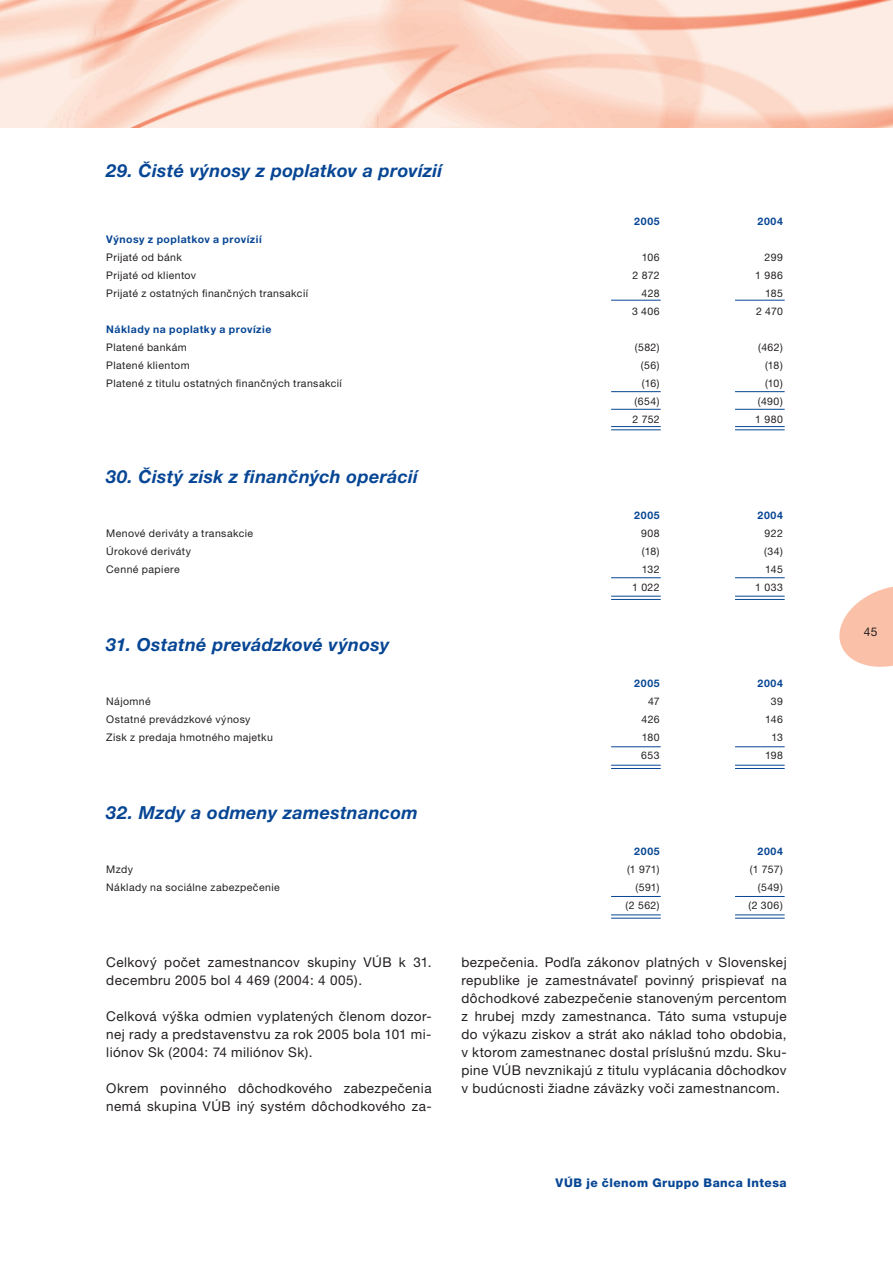
<style>
.page{position:relative;width:893px;height:1263px;background:#fff}
.page>*{position:absolute;margin:0;border:0;box-sizing:border-box;transform-origin:0 0}
.t1{font:italic 700 18px "Helvetica Neue CE";letter-spacing:.02em;color:#074694}
.t2{font:13.5px/18px "Helvetica Neue CE";letter-spacing:.03em;color:#231f20}
.t3{font:800 12px "Helvetica Neue CE";letter-spacing:.04em;color:#074694}
.t4{font:12px "Helvetica Neue CE";color:#231f20}
.t5{font:10.5px "Helvetica Neue CE";letter-spacing:.04em;color:#231f20}
.t6{font:700 10.5px "Helvetica Neue CE";letter-spacing:.05em;color:#074694}
</style>
<div class="page">
<svg style="left:839px;top:586px;width:54px;height:81px"></svg>
<img style="left:0;top:0;width:893px;height:128px">
<hr style="left:735px;top:300px;width:50px;height:1px;background:#074694">
<hr style="left:611px;top:300px;width:50px;height:1px;background:#074694">
<hr style="left:735px;top:426px;width:50px;height:1px;background:#074694">
<hr style="left:735px;top:429px;width:50px;height:1px;background:#074694">
<hr style="left:611px;top:426px;width:50px;height:1px;background:#074694">
<hr style="left:611px;top:429px;width:50px;height:1px;background:#074694">
<hr style="left:735px;top:596px;width:50px;height:1px;background:#074694">
<hr style="left:735px;top:599px;width:50px;height:1px;background:#074694">
<hr style="left:611px;top:596px;width:50px;height:1px;background:#074694">
<hr style="left:611px;top:599px;width:50px;height:1px;background:#074694">
<hr style="left:735px;top:577px;width:50px;height:1px;background:#074694">
<hr style="left:611px;top:577px;width:50px;height:1px;background:#074694">
<hr style="left:735px;top:765px;width:50px;height:1px;background:#074694">
<hr style="left:735px;top:768px;width:50px;height:1px;background:#074694">
<hr style="left:611px;top:765px;width:50px;height:1px;background:#074694">
<hr style="left:611px;top:768px;width:50px;height:1px;background:#074694">
<hr style="left:735px;top:746px;width:50px;height:1px;background:#074694">
<hr style="left:611px;top:746px;width:50px;height:1px;background:#074694">
<hr style="left:735px;top:409px;width:50px;height:1px;background:#074694">
<hr style="left:611px;top:409px;width:50px;height:1px;background:#074694">
<hr style="left:735px;top:391px;width:50px;height:1px;background:#074694">
<hr style="left:611px;top:391px;width:50px;height:1px;background:#074694">
<hr style="left:735px;top:914px;width:50px;height:1px;background:#074694">
<hr style="left:735px;top:918px;width:50px;height:1px;background:#074694">
<hr style="left:611px;top:914px;width:50px;height:1px;background:#074694">
<hr style="left:611px;top:918px;width:50px;height:1px;background:#074694">
<hr style="left:735px;top:896px;width:50px;height:1px;background:#074694">
<hr style="left:611px;top:896px;width:50px;height:1px;background:#074694">
<h1 class="t1" style="left:106px;top:164px;width:337px">29. Čisté výnosy z poplatkov a provízií</h1>
<p class="t6" style="left:634px;top:217px;width:27px">2005</p>
<p class="t6" style="left:757px;top:217px;width:27px">2004</p>
<p class="t6" style="left:106px;top:235px;width:157px">Výnosy z poplatkov a provízií</p>
<p class="t5" style="left:106px;top:254px;width:77px">Prijaté od bánk</p>
<p class="t5" style="left:642px;top:254px;width:19px">106</p>
<p class="t5" style="left:764px;top:254px;width:20px">299</p>
<p class="t5" style="left:106px;top:272px;width:91px">Prijaté od klientov</p>
<p class="t5" style="left:633px;top:272px;width:29px">2 872</p>
<p class="t5" style="left:755px;top:272px;width:29px">1 986</p>
<p class="t5" style="left:106px;top:290px;width:203px">Prijaté z ostatných finančných transakcií</p>
<p class="t5" style="left:642px;top:290px;width:19px">428</p>
<p class="t5" style="left:765px;top:290px;width:19px">185</p>
<p class="t5" style="left:632px;top:308px;width:29px">3 406</p>
<p class="t5" style="left:756px;top:308px;width:28px">2 470</p>
<p class="t6" style="left:106px;top:325px;width:167px">Náklady na poplatky a provízie</p>
<p class="t5" style="left:106px;top:344px;width:82px">Platené bankám</p>
<p class="t5" style="left:635px;top:344px;width:26px">(582)</p>
<p class="t5" style="left:758px;top:344px;width:26px">(462)</p>
<p class="t5" style="left:106px;top:362px;width:85px">Platené klientom</p>
<p class="t5" style="left:641px;top:362px;width:20px">(56)</p>
<p class="t5" style="left:765px;top:362px;width:19px">(18)</p>
<p class="t5" style="left:106px;top:380px;width:237px">Platené z titulu ostatných finančných transakcií</p>
<p class="t5" style="left:642px;top:380px;width:19px">(16)</p>
<p class="t5" style="left:765px;top:380px;width:19px">(10)</p>
<p class="t5" style="left:635px;top:398px;width:27px">(654)</p>
<p class="t5" style="left:758px;top:398px;width:26px">(490)</p>
<p class="t5" style="left:633px;top:416px;width:29px">2 752</p>
<p class="t5" style="left:755px;top:416px;width:29px">1 980</p>
<h1 class="t1" style="left:106px;top:470px;width:313px">30. Čistý zisk z finančných operácií</h1>
<p class="t6" style="left:634px;top:511px;width:27px">2005</p>
<p class="t6" style="left:757px;top:511px;width:27px">2004</p>
<p class="t5" style="left:106px;top:530px;width:148px">Menové deriváty a transakcie</p>
<p class="t5" style="left:641px;top:530px;width:20px">908</p>
<p class="t5" style="left:765px;top:530px;width:20px">922</p>
<p class="t5" style="left:106px;top:548px;width:86px">Úrokové deriváty</p>
<p class="t5" style="left:642px;top:548px;width:19px">(18)</p>
<p class="t5" style="left:764px;top:548px;width:20px">(34)</p>
<p class="t5" style="left:106px;top:566px;width:75px">Cenné papiere</p>
<p class="t5" style="left:642px;top:566px;width:19px">132</p>
<p class="t5" style="left:765px;top:566px;width:19px">145</p>
<p class="t5" style="left:632px;top:584px;width:29px">1 022</p>
<p class="t5" style="left:755px;top:584px;width:29px">1 033</p>
<h1 class="t1" style="left:106px;top:638px;width:285px">31. Ostatné prevádzkové výnosy</h1>
<p class="t6" style="left:634px;top:679px;width:27px">2005</p>
<p class="t6" style="left:757px;top:679px;width:27px">2004</p>
<p class="t5" style="left:106px;top:698px;width:46px">Nájomné</p>
<p class="t5" style="left:648px;top:698px;width:13px">47</p>
<p class="t5" style="left:771px;top:698px;width:14px">39</p>
<p class="t5" style="left:106px;top:716px;width:146px">Ostatné prevádzkové výnosy</p>
<p class="t5" style="left:642px;top:716px;width:20px">426</p>
<p class="t5" style="left:765px;top:716px;width:19px">146</p>
<p class="t5" style="left:106px;top:734px;width:168px">Zisk z predaja hmotného majetku</p>
<p class="t5" style="left:642px;top:734px;width:19px">180</p>
<p class="t5" style="left:771px;top:734px;width:13px">13</p>
<p class="t5" style="left:641px;top:752px;width:20px">653</p>
<p class="t5" style="left:765px;top:752px;width:19px">198</p>
<h1 class="t1" style="left:106px;top:806px;width:313px">32. Mzdy a odmeny zamestnancom</h1>
<p class="t6" style="left:634px;top:847px;width:27px">2005</p>
<p class="t6" style="left:757px;top:847px;width:27px">2004</p>
<p class="t5" style="left:106px;top:866px;width:28px">Mzdy</p>
<p class="t5" style="left:627px;top:866px;width:34px">(1 971)</p>
<p class="t5" style="left:750px;top:866px;width:35px">(1 757)</p>
<p class="t5" style="left:106px;top:884px;width:175px">Náklady na sociálne zabezpečenie</p>
<p class="t5" style="left:635px;top:884px;width:26px">(591)</p>
<p class="t5" style="left:758px;top:884px;width:27px">(549)</p>
<p class="t5" style="left:626px;top:902px;width:36px">(2 562)</p>
<p class="t5" style="left:748px;top:902px;width:36px">(2 306)</p>
<p class="t2" style="left:106px;top:954px;width:327px">Celkový počet zamestnancov skupiny VÚB k 31. decembru 2005 bol 4 469 (2004: 4 005).</p>
<p class="t2" style="left:106px;top:1008px;width:327px;text-align:justify">Celková výška odmien vyplatených členom dozor&shy;nej rady a predstavenstvu za rok 2005 bola 101 mi&shy;liónov Sk (2004: 74 miliónov Sk).</p>
<p class="t2" style="left:106px;top:1080px;width:327px">Okrem povinného dôchodkového zabezpečenia nemá skupina VÚB iný systém dôchodkového za-</p>
<p class="t2" style="left:461px;top:954px;width:327px;text-align:justify">bezpečenia. Podľa zákonov platných v Slovenskej republike je zamestnávateľ povinný prispievať na dôchodkové zabezpečenie stanoveným percentom z hrubej mzdy zamestnanca. Táto suma vstupuje do výkazu ziskov a strát ako náklad toho obdobia, v ktorom zamestnanec dostal príslušnú mzdu. Sku&shy;pine VÚB nevznikajú z titulu vyplácania dôchodkov v budúcnosti žiadne záväzky voči zamestnancom.</p>
<p class="t3" style="left:556px;top:1178px;width:233px">VÚB je členom Gruppo Banca Intesa</p>
<p class="t4" style="left:864px;top:627px;width:15px">45</p>
</div>
